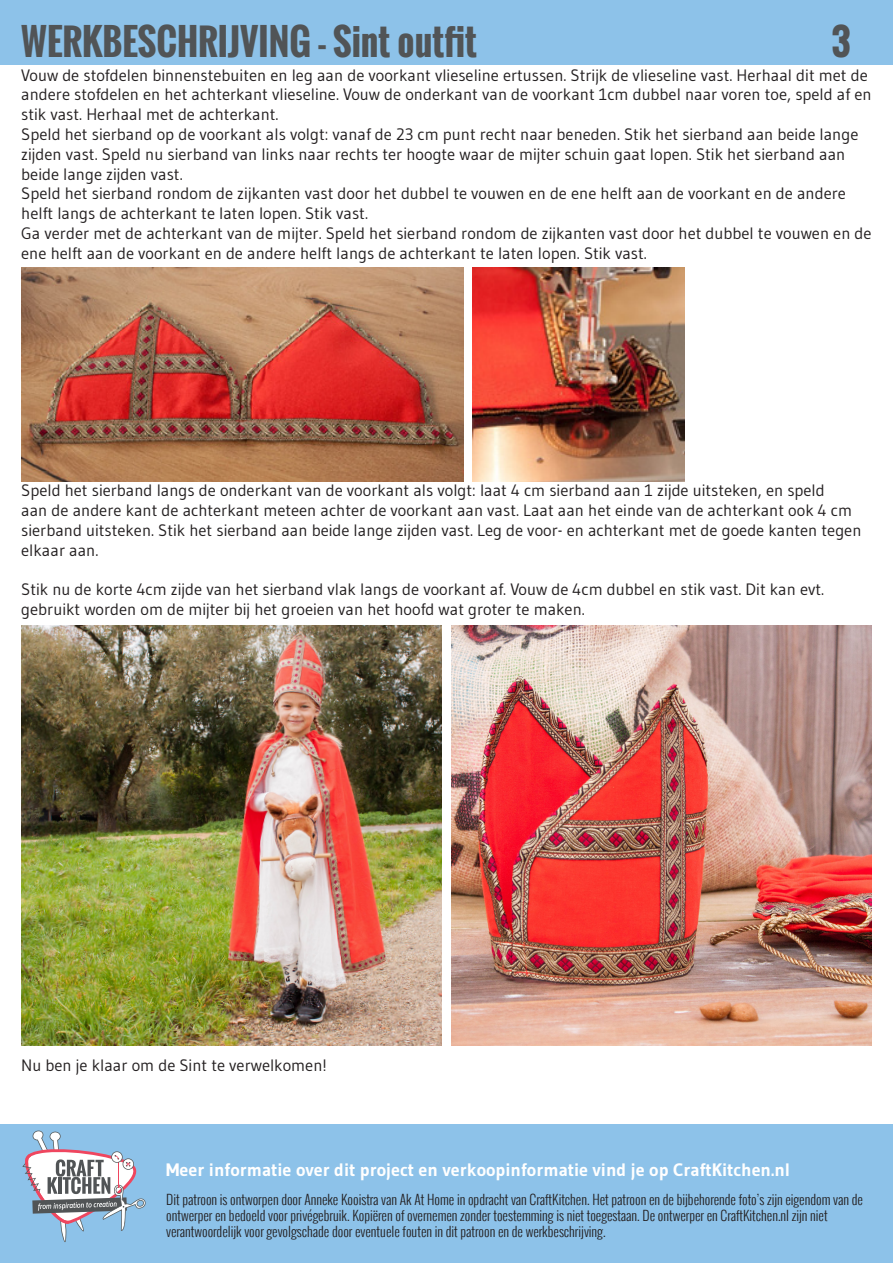
<style>
.page{position:relative;width:893px;height:1263px;background:#fff}
.page>*{position:absolute;margin:0;border:0;box-sizing:border-box;transform-origin:0 0}
.t1{font:700 36px "Oswald";color:#515456}
.t2{font:700 18px "Gudea";color:#fff}
.t3{font:16.5px/19.8px "Gudea";color:#231f20}
.t4{font:300 13.5px/16.2px "Oswald";color:#231f20}
</style>
<div class="page">
<div style="left:0;top:1125px;width:893px;height:138px;background:#8dc2e9"></div>
<div style="left:0;top:0;width:893px;height:64px;background:#8dc2e9"></div>
<svg style="left:22px;top:1130px;width:124px;height:112px"></svg>
<img style="left:21px;top:268px;width:442px;height:213px">
<img style="left:472px;top:268px;width:213px;height:213px">
<img style="left:21px;top:626px;width:420px;height:420px">
<img style="left:451px;top:626px;width:420px;height:420px">
<p class="t1" style="left:21px;top:14px;width:457px">WERKBESCHRIJVING - Sint outfit</p>
<p class="t1" style="left:831px;top:14px;width:21px">3</p>
<p class="t3" style="left:21px;top:65px;width:852px">Vouw de stofdelen binnenstebuiten en leg aan de voorkant vlieseline ertussen. Strijk de vlieseline vast. Herhaal dit met de andere stofdelen en het achterkant vlieseline. Vouw de onderkant van de voorkant 1cm dubbel naar voren toe, speld af en stik vast. Herhaal met de achterkant.</p>
<p class="t3" style="left:21px;top:124px;width:839px">Speld het sierband op de voorkant als volgt: vanaf de 23 cm punt recht naar beneden. Stik het sierband aan beide lange zijden vast. Speld nu sierband van links naar rechts ter hoogte waar de mijter schuin gaat lopen. Stik het sierband aan beide lange zijden vast.</p>
<p class="t3" style="left:21px;top:183px;width:826px">Speld het sierband rondom de zijkanten vast door het dubbel te vouwen en de ene helft aan de voorkant en de andere helft langs de achterkant te laten lopen. Stik vast.</p>
<p class="t3" style="left:21px;top:223px;width:852px">Ga verder met de achterkant van de mijter. Speld het sierband rondom de zijkanten vast door het dubbel te vouwen en de ene helft aan de voorkant en de andere helft langs de achterkant te laten lopen. Stik vast.</p>
<p class="t3" style="left:21px;top:480px;width:842px">Speld het sierband langs de onderkant van de voorkant als volgt: laat 4 cm sierband aan 1 zijde uitsteken, en speld<br>aan de andere kant de achterkant meteen achter de voorkant aan vast. Laat aan het einde van de achterkant ook 4 cm sierband uitsteken. Stik het sierband aan beide lange zijden vast. Leg de voor- en achterkant met de goede kanten tegen elkaar aan.</p>
<p class="t3" style="left:21px;top:579px;width:804px">Stik nu de korte 4cm zijde van het sierband vlak langs de voorkant af. Vouw de 4cm dubbel en stik vast. Dit kan evt.</p>
<p class="t3" style="left:21px;top:599px;width:565px">gebruikt worden om de mijter bij het groeien van het hoofd wat groter te maken.</p>
<p class="t3" style="left:21px;top:1055px;width:307px">Nu ben je klaar om de Sint te verwelkomen!</p>
<p class="t2" style="left:166px;top:1159px;width:626px">Meer informatie over dit project en verkoopinformatie vind je op CraftKitchen.nl</p>
<p class="t4" style="left:166px;top:1191px;width:698px">Dit patroon is ontworpen door Anneke Kooistra van Ak At Home in opdracht van CraftKitchen. Het patroon en de bijbehorende foto’s zijn eigendom van de ontwerper en bedoeld voor privégebruik. Kopiëren of overnemen zonder toestemming is niet toegestaan. De ontwerper en CraftKitchen.nl zijn niet</p>
<p class="t4" style="left:166px;top:1223px;width:441px">verantwoordelijk voor gevolgschade door eventuele fouten in dit patroon en de werkbeschrijving.</p>
</div>
